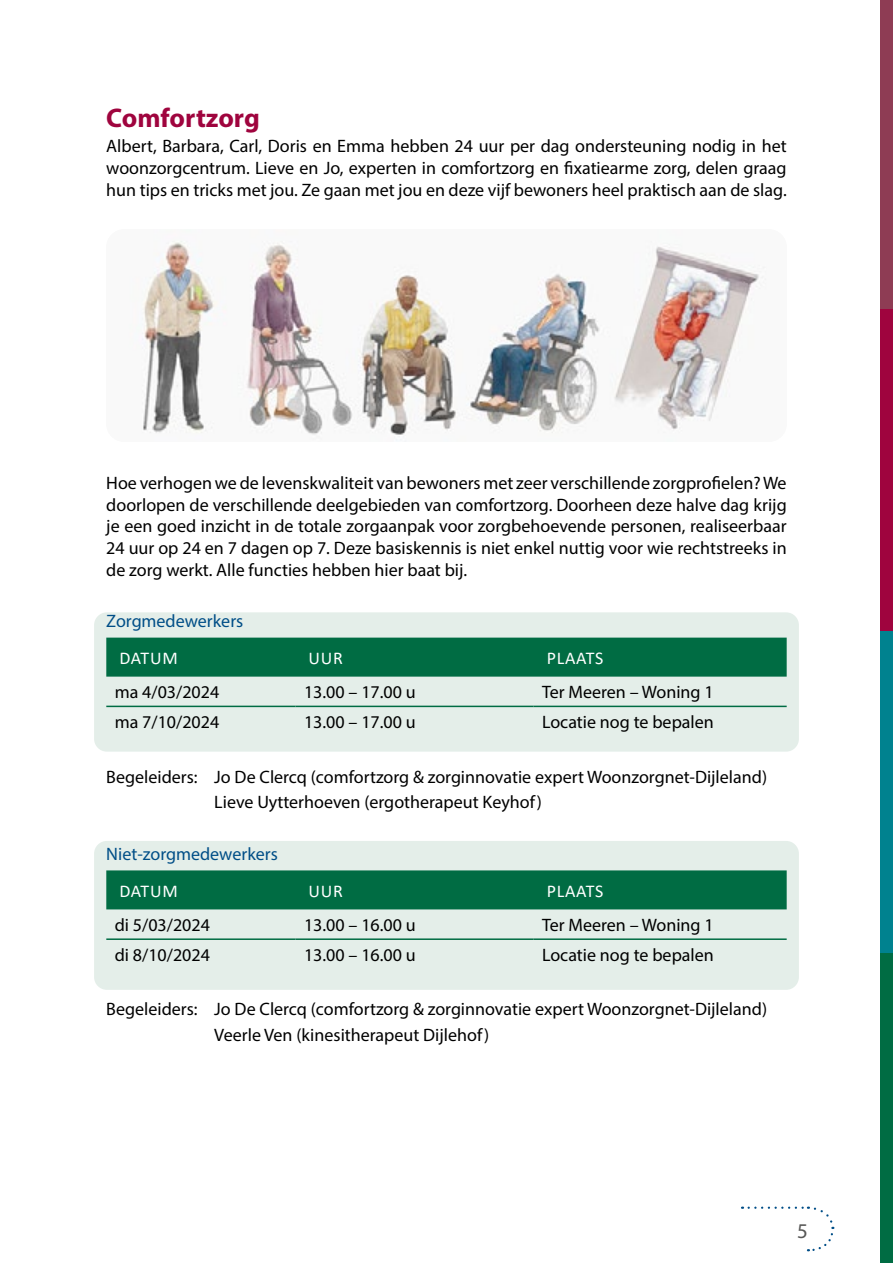
<style>
.page{position:relative;width:893px;height:1263px;background:#fff}
.page>*{position:absolute;margin:0;border:0;box-sizing:border-box;transform-origin:0 0}
.t1{font:700 27px "Myriad Pro";color:#9f043e}
.t2{font:21px "Myriad Pro";color:#575756}
.t3{font:18px/21.6px "Myriad Pro";color:#000;text-align:justify}
.t4{font:18px "Myriad Pro";color:#004e87}
.t5{font:18px "Calibri";letter-spacing:.04em;color:#fff}
</style>
<div class="page">
<svg style="left:749px;top:1206px;width:86px;height:46px"></svg>
<div style="left:880px;top:0;width:13px;height:310px;background:#8e3c54"></div>
<div style="left:880px;top:309px;width:13px;height:323px;background:#9f043e"></div>
<div style="left:880px;top:632px;width:13px;height:322px;background:#00828f"></div>
<div style="left:880px;top:954px;width:13px;height:309px;background:#006c43"></div>
<div style="left:94px;top:841px;width:705px;height:149px;background:#e4eee9;border-radius:13px"></div>
<div style="left:94px;top:612px;width:705px;height:140px;background:#e4eee9;border-radius:13px"></div>
<img style="left:142px;top:241px;width:624px;height:201px">
<div style="left:106px;top:638px;width:681px;height:39px;background:#006c43"></div>
<hr style="left:106px;top:706px;width:190px;height:1px;background:#006c43">
<hr style="left:296px;top:706px;width:238px;height:1px;background:#006c43">
<hr style="left:534px;top:706px;width:253px;height:1px;background:#006c43">
<div style="left:106px;top:870px;width:681px;height:39px;background:#006c43"></div>
<hr style="left:106px;top:938px;width:190px;height:2px;background:#006c43">
<hr style="left:296px;top:938px;width:238px;height:2px;background:#006c43">
<hr style="left:534px;top:938px;width:253px;height:2px;background:#006c43">
<h1 class="t1" style="left:106px;top:100px;width:155px">Comfortzorg</h1>
<p class="t3" style="left:106px;top:135px;width:682px">Albert, Barbara, Carl, Doris en Emma hebben 24 uur per dag ondersteuning nodig in het woonzorgcentrum. Lieve en Jo, experten in comfortzorg en fixatiearme zorg, delen graag hun tips en tricks met jou. Ze gaan met jou en deze vijf bewoners heel praktisch aan de slag.</p>
<p class="t3" style="left:106px;top:472px;width:682px">Hoe verhogen we de levenskwaliteit van bewoners met zeer verschillende zorgprofielen? We doorlopen de verschillende deelgebieden van comfortzorg. Doorheen deze halve dag krijg je een goed inzicht in de totale zorgaanpak voor zorgbehoevende personen, realiseerbaar 24 uur op 24 en 7 dagen op 7. Deze basiskennis is niet enkel nuttig voor wie rechtstreeks in de zorg werkt. Alle functies hebben hier baat bij.</p>
<p class="t4" style="left:106px;top:610px;width:139px">Zorgmedewerkers</p>
<p class="t5" style="left:119px;top:645px;width:60px">DATUM</p>
<p class="t5" style="left:309px;top:645px;width:36px">UUR</p>
<p class="t5" style="left:547px;top:645px;width:58px">PLAATS</p>
<p class="t3" style="left:115px;top:681px;width:106px">ma 4/03/2024</p>
<p class="t3" style="left:304px;top:681px;width:113px">13.00 – 17.00 u</p>
<p class="t3" style="left:542px;top:681px;width:173px">Ter Meeren – Woning 1</p>
<p class="t3" style="left:115px;top:711px;width:106px">ma 7/10/2024</p>
<p class="t3" style="left:304px;top:711px;width:113px">13.00 – 17.00 u</p>
<p class="t3" style="left:542px;top:711px;width:173px">Locatie nog te bepalen</p>
<p class="t3" style="left:214px;top:763px;width:554px;line-height:25.8px;text-indent:-108px">Begeleiders: Jo De Clercq (comfortzorg &amp; zorginnovatie expert Woonzorgnet-Dijleland)<br>Lieve Uytterhoeven (ergotherapeut Keyhof)</p>
<p class="t4" style="left:106px;top:843px;width:173px">Niet-zorgmedewerkers</p>
<p class="t5" style="left:119px;top:878px;width:60px">DATUM</p>
<p class="t5" style="left:309px;top:878px;width:36px">UUR</p>
<p class="t5" style="left:547px;top:878px;width:58px">PLAATS</p>
<p class="t3" style="left:115px;top:913px;width:97px">di 5/03/2024</p>
<p class="t3" style="left:304px;top:913px;width:113px">13.00 – 16.00 u</p>
<p class="t3" style="left:542px;top:913px;width:173px">Ter Meeren – Woning 1</p>
<p class="t3" style="left:115px;top:944px;width:97px">di 8/10/2024</p>
<p class="t3" style="left:304px;top:944px;width:113px">13.00 – 16.00 u</p>
<p class="t3" style="left:542px;top:944px;width:173px">Locatie nog te bepalen</p>
<p class="t3" style="left:214px;top:996px;width:554px;line-height:25.8px;text-indent:-108px">Begeleiders: Jo De Clercq (comfortzorg &amp; zorginnovatie expert Woonzorgnet-Dijleland)<br>Veerle Ven (kinesitherapeut Dijlehof)</p>
<p class="t2" style="left:797px;top:1218px;width:12px">5</p>
</div>
